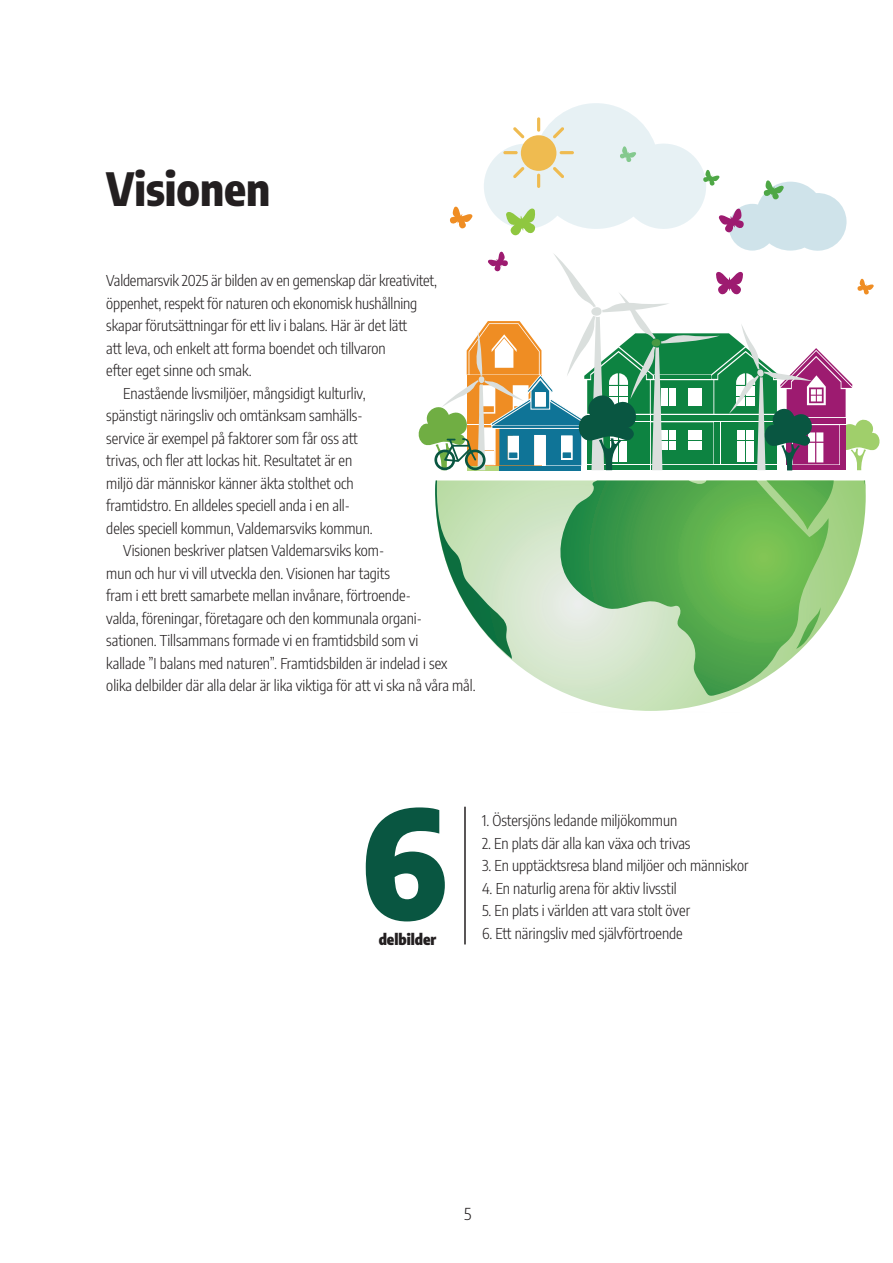
<style>
.page{position:relative;width:893px;height:1263px;background:#fff}
.page>*{position:absolute;margin:0;border:0;box-sizing:border-box;transform-origin:0 0}
.t1{font:900 150px "Encode Sans Condensed";color:#095641}
.t2{font:800 45px "Encode Sans Condensed";color:#231f20}
.t3{font:300 16.5px "Encode Sans Condensed";color:#231f20}
.t4{font:300 15px "Encode Sans Condensed";color:#231f20}
.t5{font:900 15px "Encode Sans Condensed";color:#231f20}
</style>
<div class="page">
<svg style="left:511px;top:480px;width:355px;height:231px"></svg>
<svg style="left:435px;top:480px;width:77px;height:179px"></svg>
<svg style="left:831px;top:480px;width:3px;height:50px"></svg>
<svg style="left:556px;top:480px;width:275px;height:216px;background:#82c07a"></svg>
<svg style="left:864px;top:480px;width:2px;height:9px"></svg>
<svg style="left:418px;top:103px;width:462px;height:367px"></svg>
<hr style="left:464px;top:807px;width:2px;height:137px;background:#231f20">
<h2 class="t2" style="left:106px;top:154px;width:166px">Visionen</h2>
<p class="t4" style="left:106px;top:270px;width:332px">Valdemarsvik 2025 är bilden av en gemenskap där kreativitet,</p>
<p class="t4" style="left:106px;top:293px;width:312px">öppenhet, respekt för naturen och ekonomisk hushållning</p>
<p class="t4" style="left:106px;top:315px;width:302px">skapar förutsättningar för ett liv i balans. Här är det lätt</p>
<p class="t4" style="left:106px;top:338px;width:281px">att leva, och enkelt att forma boendet och tillvaron</p>
<p class="t4" style="left:106px;top:360px;width:147px">efter eget sinne och smak.</p>
<p class="t4" style="left:123px;top:383px;width:244px">Enastående livsmiljöer, mångsidigt kulturliv,</p>
<p class="t4" style="left:106px;top:405px;width:258px">spänstigt näringsliv och omtänksam samhälls-</p>
<p class="t4" style="left:106px;top:428px;width:253px">service är exempel på faktorer som får oss att</p>
<p class="t4" style="left:106px;top:450px;width:247px">trivas, och fler att lockas hit. Resultatet är en</p>
<p class="t4" style="left:106px;top:473px;width:249px">miljö där människor känner äkta stolthet och</p>
<p class="t4" style="left:106px;top:495px;width:245px">framtidstro. En alldeles speciell anda i en all-</p>
<p class="t4" style="left:106px;top:518px;width:268px">deles speciell kommun, Valdemarsviks kommun.</p>
<p class="t4" style="left:123px;top:540px;width:262px">Visionen beskriver platsen Valdemarsviks kom-</p>
<p class="t4" style="left:106px;top:563px;width:285px">mun och hur vi vill utveckla den. Visionen har tagits</p>
<p class="t4" style="left:106px;top:585px;width:306px">fram i ett brett samarbete mellan invånare, förtroende-</p>
<p class="t4" style="left:106px;top:608px;width:317px">valda, föreningar, företagare och den kommunala organi-</p>
<p class="t4" style="left:106px;top:630px;width:313px">sationen. Tillsammans formade vi en framtidsbild som vi</p>
<p class="t4" style="left:106px;top:653px;width:343px">kallade ”I balans med naturen”. Framtidsbilden är indelad i sex</p>
<p class="t4" style="left:106px;top:675px;width:371px">olika delbilder där alla delar är lika viktiga för att vi ska nå våra mål.</p>
<h1 class="t1" style="left:360px;top:745px;width:89px">6</h1>
<p class="t5" style="left:379px;top:927px;width:59px">delbilder</p>
<p class="t4" style="left:482px;top:810px;width:197px">1. Östersjöns ledande miljökommun</p>
<p class="t4" style="left:482px;top:833px;width:210px">2. En plats där alla kan växa och trivas</p>
<p class="t4" style="left:482px;top:855px;width:268px">3. En upptäcktsresa bland miljöer och människor</p>
<p class="t4" style="left:482px;top:878px;width:196px">4. En naturlig arena för aktiv livsstil</p>
<p class="t4" style="left:482px;top:900px;width:210px">5. En plats i världen att vara stolt över</p>
<p class="t4" style="left:482px;top:923px;width:202px">6. Ett näringsliv med självförtroende</p>
<p class="t3" style="left:464px;top:1203px;width:9px">5</p>
</div>
